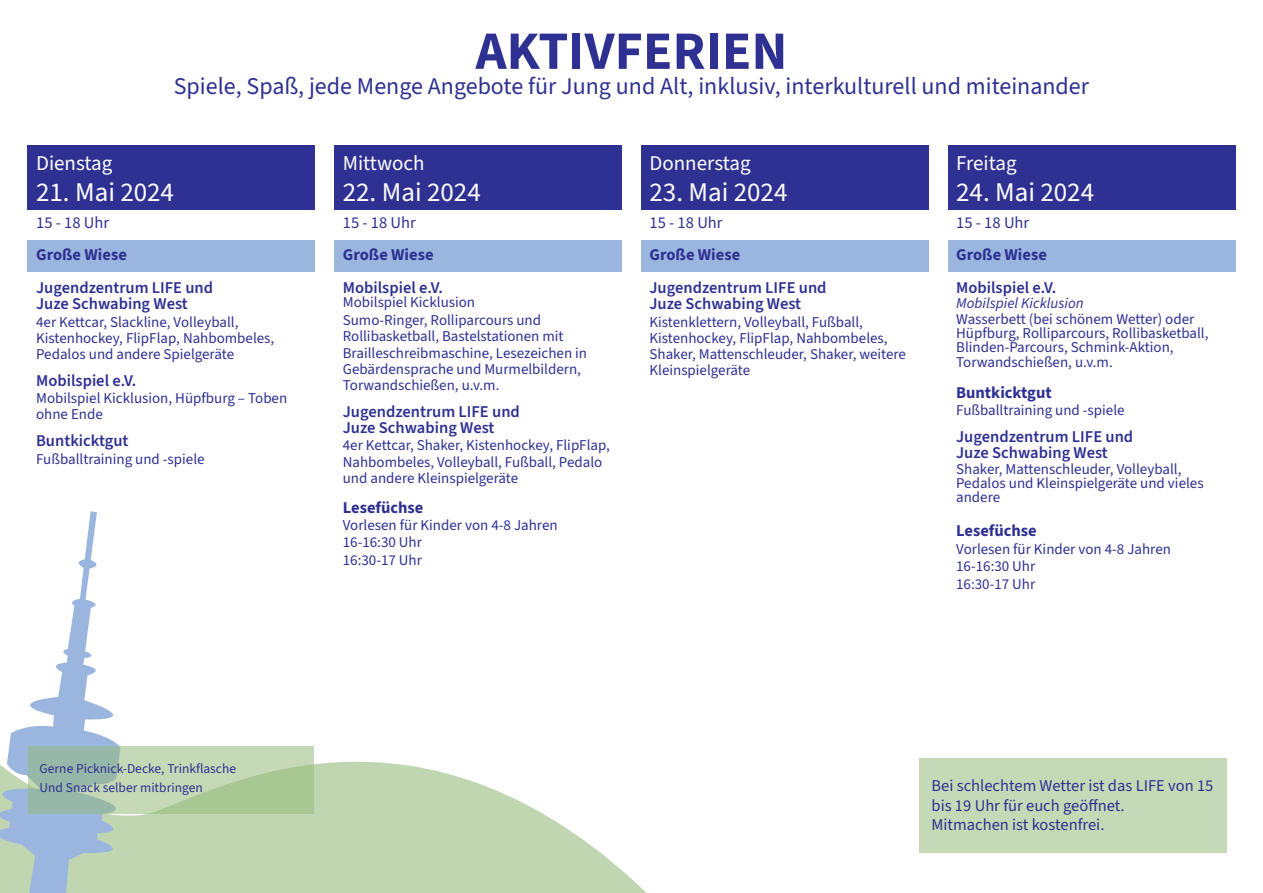
<style>
.page{position:relative;width:1263px;height:893px;background:#fff}
.page>*{position:absolute;margin:0;border:0;box-sizing:border-box;transform-origin:0 0}
.t1{font:700 54px "Source Sans 3";color:#2e3092}
.t2{font:27px "Source Sans 3";color:#fff}
.t3{font:24px "Source Sans 3";color:#2e3092}
.t4{font:21px "Source Sans 3";color:#fff}
.t5{font:600 16.5px/16.2px "Source Sans 3";color:#2e3092}
.t6{font:16.5px/19.5px "Source Sans 3";color:#2e3092}
.t7{font:700 16.5px "Source Sans 3";color:#2e3092}
.t8{font:15px/16.2px "Source Sans 3";color:#2e3092}
.t9{font:italic 15px "Source Sans 3";color:#2e3092}
.t10{font:13.5px/18.3px "Source Sans 3";color:#2e3092}
</style>
<div class="page">
<svg style="left:148px;top:761px;width:499px;height:132px;fill:#c0d6b0"></svg>
<svg style="left:0;top:511px;width:148px;height:382px"></svg>
<div style="left:28px;top:145px;width:287px;height:65px;background:#2e3092"></div>
<div style="left:641px;top:145px;width:288px;height:65px;background:#2e3092"></div>
<div style="left:947px;top:145px;width:288px;height:65px;background:#2e3092"></div>
<div style="left:334px;top:145px;width:288px;height:65px;background:#2e3092"></div>
<div style="left:28px;top:240px;width:287px;height:32px;background:#9ab6df"></div>
<div style="left:334px;top:240px;width:288px;height:32px;background:#9ab6df"></div>
<div style="left:947px;top:240px;width:288px;height:32px;background:#9ab6df"></div>
<div style="left:641px;top:240px;width:288px;height:32px;background:#9ab6df"></div>
<div style="left:29px;top:746px;width:285px;height:67px;background:#96bb7c;opacity:.55"></div>
<div style="left:919px;top:757px;width:308px;height:95px;background:#c5d9b7"></div>
<h1 class="t1" style="left:476px;top:15px;width:313px">AKTIVFERIEN</h1>
<h3 class="t3" style="left:174px;top:70px;width:917px">Spiele, Spaß, jede Menge Angebote für Jung und Alt, inklusiv, interkulturell und miteinander</h3>
<h3 class="t4" style="left:36px;top:149px;width:78px">Dienstag</h3>
<h2 class="t2" style="left:36px;top:174px;width:139px">21. Mai 2024</h2>
<p class="t6" style="left:36px;top:213px;width:75px">15 - 18 Uhr</p>
<p class="t7" style="left:36px;top:244px;width:92px">Große Wiese</p>
<p class="t5" style="left:36px;top:279px;width:179px">Jugendzentrum LIFE und<br>Juze Schwabing West</p>
<p class="t8" style="left:36px;top:313px;width:240px">4er Kettcar, Slackline, Volleyball,<br>Kistenhockey, FlipFlap, Nahbombeles,<br>Pedalos und andere Spielgeräte</p>
<p class="t5" style="left:36px;top:372px;width:102px">Mobilspiel e.V.</p>
<p class="t8" style="left:36px;top:390px;width:253px">Mobilspiel Kicklusion, Hüpfburg – Toben ohne Ende</p>
<p class="t5" style="left:36px;top:432px;width:94px">Buntkicktgut</p>
<p class="t8" style="left:36px;top:451px;width:170px">Fußballtraining und -spiele</p>
<h3 class="t4" style="left:343px;top:149px;width:83px">Mittwoch</h3>
<h2 class="t2" style="left:343px;top:174px;width:139px">22. Mai 2024</h2>
<p class="t6" style="left:343px;top:213px;width:75px">15 - 18 Uhr</p>
<p class="t7" style="left:343px;top:244px;width:92px">Große Wiese</p>
<p class="t5" style="left:343px;top:279px;width:102px">Mobilspiel e.V.</p>
<p class="t8" style="left:343px;top:294px;width:200px;line-height:17.7px">Mobilspiel Kicklusion<br>Sumo-Ringer, Rolliparcours und</p>
<p class="t8" style="left:343px;top:328px;width:246px">Rollibasketball, Bastelstationen mit Brailleschreibmaschine, Lesezeichen in Gebärdensprache und Murmelbildern, Torwandschießen, u.v.m.</p>
<p class="t5" style="left:343px;top:403px;width:179px">Jugendzentrum LIFE und<br>Juze Schwabing West</p>
<p class="t8" style="left:343px;top:437px;width:269px">4er Kettcar, Shaker, Kistenhockey, FlipFlap,<br>Nahbombeles, Volleyball, Fußball, Pedalo und andere Kleinspielgeräte</p>
<p class="t7" style="left:343px;top:496px;width:82px">Lesefüchse</p>
<p class="t8" style="left:343px;top:516px;width:216px;line-height:17.4px">Vorlesen für Kinder von 4-8 Jahren<br>16-16:30 Uhr<br>16:30-17 Uhr</p>
<h3 class="t4" style="left:649px;top:149px;width:103px">Donnerstag</h3>
<h2 class="t2" style="left:649px;top:174px;width:139px">23. Mai 2024</h2>
<p class="t6" style="left:649px;top:213px;width:75px">15 - 18 Uhr</p>
<p class="t7" style="left:649px;top:244px;width:92px">Große Wiese</p>
<p class="t5" style="left:649px;top:279px;width:179px">Jugendzentrum LIFE und<br>Juze Schwabing West</p>
<p class="t8" style="left:649px;top:313px;width:258px">Kistenklettern, Volleyball, Fußball, Kistenhockey, FlipFlap, Nahbombeles, Shaker, Mattenschleuder, Shaker, weitere Kleinspielgeräte</p>
<h3 class="t4" style="left:956px;top:149px;width:62px">Freitag</h3>
<h2 class="t2" style="left:956px;top:174px;width:139px">24. Mai 2024</h2>
<p class="t6" style="left:956px;top:213px;width:75px">15 - 18 Uhr</p>
<p class="t7" style="left:956px;top:244px;width:92px">Große Wiese</p>
<p class="t5" style="left:956px;top:279px;width:102px">Mobilspiel e.V.</p>
<p class="t9" style="left:956px;top:293px;width:129px">Mobilspiel Kicklusion</p>
<p class="t8" style="left:956px;top:312px;width:254px;line-height:14.2px">Wasserbett (bei schönem Wetter) oder Hüpfburg, Rolliparcours, Rollibasketball, Blinden-Parcours, Schmink-Aktion, Torwandschießen, u.v.m.</p>
<p class="t7" style="left:956px;top:381px;width:97px">Buntkicktgut</p>
<p class="t8" style="left:956px;top:402px;width:170px">Fußballtraining und -spiele</p>
<p class="t5" style="left:956px;top:428px;width:179px">Jugendzentrum LIFE und<br>Juze Schwabing West</p>
<p class="t8" style="left:956px;top:462px;width:249px;line-height:14.2px">Shaker, Mattenschleuder, Volleyball,<br>Pedalos und Kleinspielgeräte und vieles andere</p>
<p class="t7" style="left:956px;top:520px;width:82px">Lesefüchse</p>
<p class="t8" style="left:956px;top:540px;width:216px;line-height:17.4px">Vorlesen für Kinder von 4-8 Jahren<br>16-16:30 Uhr<br>16:30-17 Uhr</p>
<p class="t10" style="left:40px;top:760px;width:198px">Gerne Picknick-Decke, Trinkflasche<br>Und Snack selber mitbringen</p>
<p class="t6" style="left:931px;top:776px;width:283px">Bei schlechtem Wetter ist das LIFE von 15 bis 19 Uhr für euch geöffnet.<br>Mitmachen ist kostenfrei.</p>
</div>
